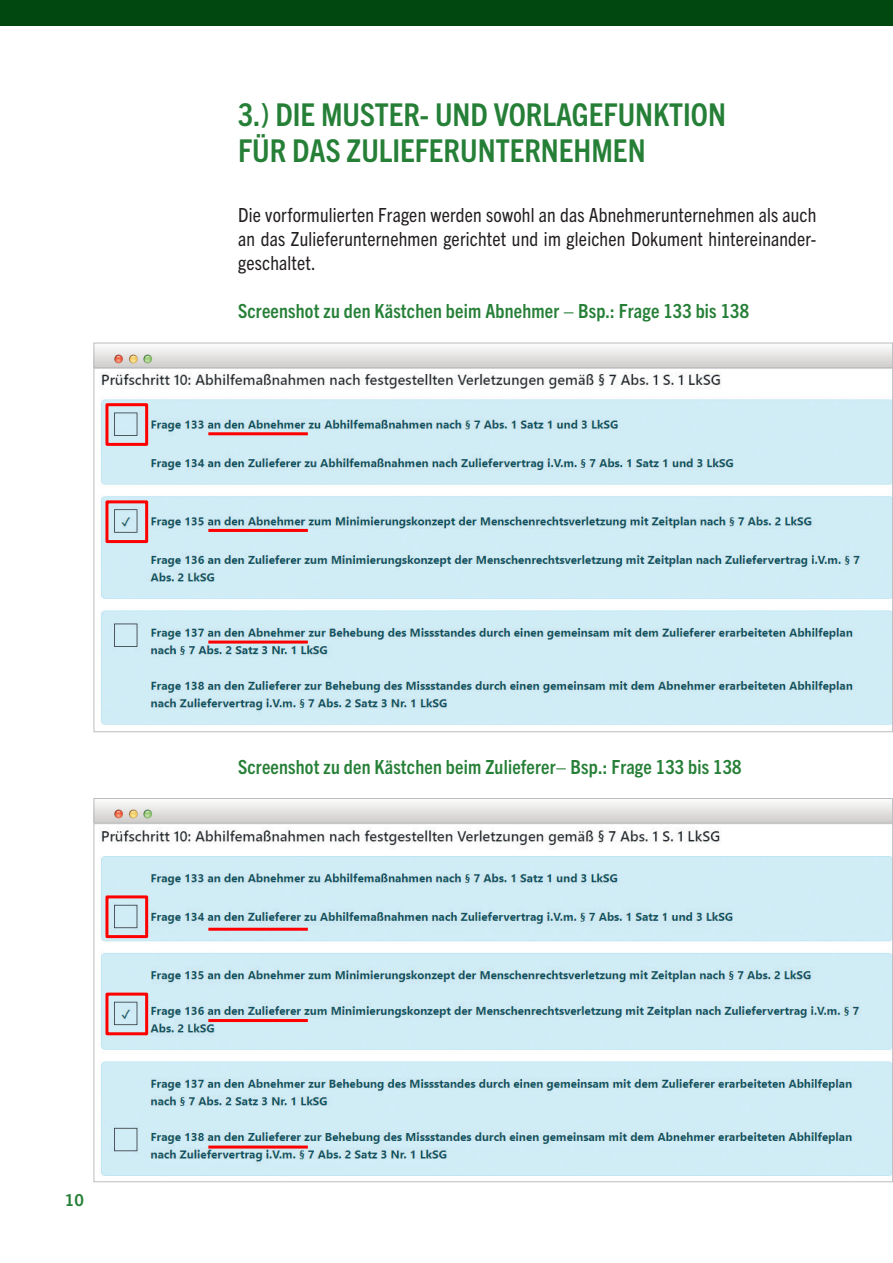
<style>
.page{position:relative;width:893px;height:1263px;background:#fff}
.page>*{position:absolute;margin:0;border:0;box-sizing:border-box;transform-origin:0 0}
.t1{font:700 condensed 31.5px/36px "Trade Gothic Next LT Pro";color:#267f37}
.Fließtext{font:condensed 19.5px/24px "Trade Gothic Next LT Pro";letter-spacing:.01em;color:#231f20;text-align:justify}
.Grafik_headine{font:700 condensed 19.5px "Trade Gothic Next LT Pro";letter-spacing:.01em;color:#267f37}
.t2{font:700 16.5px "Trade Gothic Next LT Pro";color:#267f37}
</style>
<div class="page">
<div style="left:0;top:0;width:893px;height:26px;background:#004710"></div>
<img style="left:96px;top:348px;width:795px;height:377px">
<div style="left:94px;top:343px;width:799px;height:25px;border:1px solid #bcbdc0"></div>
<img style="left:96px;top:803px;width:795px;height:373px">
<div style="left:94px;top:798px;width:799px;height:25px;border:1px solid #bcbdc0"></div>
<div style="left:105px;top:403px;width:43px;height:43px;border:3px solid #f00"></div>
<div style="left:105px;top:500px;width:43px;height:43px;border:3px solid #f00"></div>
<hr style="left:208px;top:432px;width:100px;height:3px;background:#f00">
<hr style="left:208px;top:529px;width:100px;height:3px;background:#f00">
<hr style="left:208px;top:640px;width:100px;height:3px;background:#f00">
<div style="left:105px;top:895px;width:43px;height:43px;border:3px solid #f00"></div>
<div style="left:105px;top:992px;width:43px;height:43px;border:3px solid #f00"></div>
<hr style="left:208px;top:928px;width:100px;height:3px;background:#f00">
<hr style="left:208px;top:1019px;width:100px;height:3px;background:#f00">
<hr style="left:208px;top:1145px;width:100px;height:3px;background:#f00">
<h1 class="t1" style="left:238px;top:95px;width:489px">3.) DIE MUSTER- UND VORLAGEFUNKTION<br>FÜR DAS ZULIEFERUNTERNEHMEN</h1>
<p class="Fließtext" style="left:238px;top:202px;width:580px">Die vorformulierten Fragen werden sowohl an das Abnehmerunternehmen als auch an das Zulieferunternehmen gerichtet und im gleichen Dokument hintereinander&shy;geschaltet.</p>
<p class="Grafik_headine" style="left:238px;top:298px;width:512px">Screenshot zu den Kästchen beim Abnehmer – Bsp.: Frage 133 bis 138</p>
<p class="Grafik_headine" style="left:238px;top:754px;width:505px">Screenshot zu den Kästchen beim Zulieferer– Bsp.: Frage 133 bis 138</p>
<p class="t2" style="left:65px;top:1188px;width:21px">10</p>
</div>
